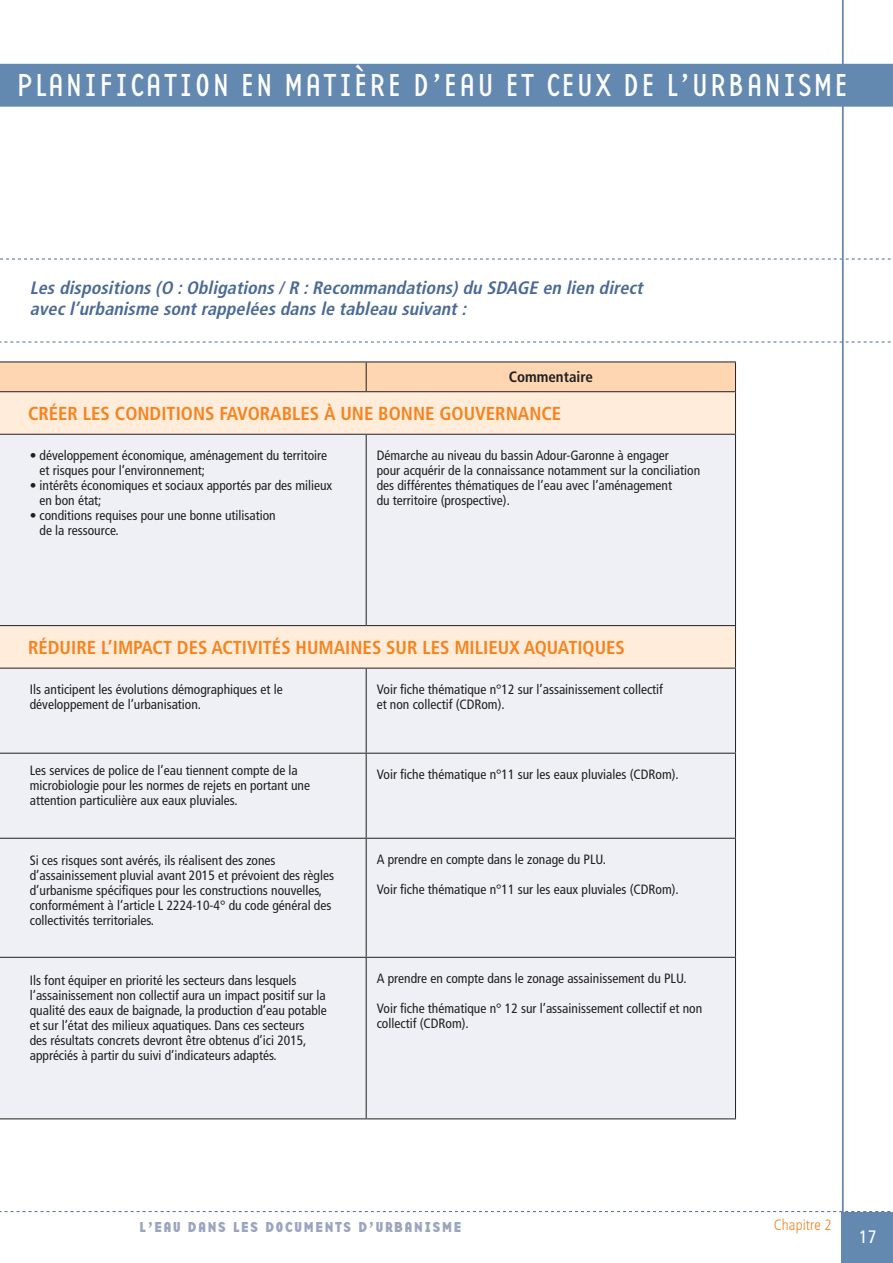
<style>
.page{position:relative;width:893px;height:1263px;background:#fff}
.page>*{position:absolute;margin:0;border:0;box-sizing:border-box;transform-origin:0 0}
.t1{font:33px "Base Twelve Sans";letter-spacing:.05em;color:#fff}
.t2{font:700 condensed 18.75px "Frutiger";color:#f5841f}
.t3{font:italic 700 condensed 18px/21px "Frutiger";color:#4a6a95}
.t4{font:condensed 18px "Frutiger";color:#fff}
.t5{font:15px "Base Twelve Sans B";letter-spacing:.12em;color:#9ca5bf}
.t6{font:700 condensed 15px "Frutiger";color:#231f20}
.t7{font:300 condensed 15px "Frutiger";letter-spacing:.005em;color:#f5841f}
.t8{font:condensed 13.5px/15px "Frutiger";color:#231f20}
</style>
<div class="page">
<div style="left:842px;top:1212px;width:51px;height:51px;background:#6489b1"></div>
<svg style="left:0;top:259px;width:891px;height:1px"></svg>
<hr style="left:842px;top:0;width:1px;height:1263px;background:#6489b1">
<div style="left:0;top:392px;width:735px;height:42px;background:#ffecdb"></div>
<div style="left:0;top:435px;width:735px;height:683px;background:#eef0f5"></div>
<hr style="left:0;top:361px;width:366px;height:1px;background:#231f20">
<hr style="left:366px;top:361px;width:370px;height:1px;background:#231f20">
<hr style="left:0;top:434px;width:366px;height:1px;background:#231f20">
<hr style="left:366px;top:434px;width:370px;height:1px;background:#231f20">
<hr style="left:0;top:625px;width:366px;height:1px;background:#231f20">
<hr style="left:366px;top:625px;width:370px;height:1px;background:#231f20">
<hr style="left:0;top:668px;width:366px;height:1px;background:#231f20">
<hr style="left:366px;top:668px;width:370px;height:1px;background:#231f20">
<hr style="left:0;top:753px;width:366px;height:1px;background:#231f20">
<hr style="left:366px;top:753px;width:370px;height:1px;background:#231f20">
<hr style="left:0;top:838px;width:366px;height:1px;background:#231f20">
<hr style="left:366px;top:838px;width:370px;height:1px;background:#231f20">
<hr style="left:0;top:957px;width:366px;height:1px;background:#231f20">
<hr style="left:366px;top:957px;width:370px;height:1px;background:#231f20">
<hr style="left:0;top:1118px;width:366px;height:1px;background:#231f20">
<hr style="left:366px;top:1118px;width:370px;height:1px;background:#231f20">
<svg style="left:0;top:362px;width:736px;height:30px;background:#f4ceab"></svg>
<hr style="left:735px;top:392px;width:1px;height:42px;background:#231f20">
<hr style="left:366px;top:435px;width:1px;height:190px;background:#231f20">
<hr style="left:735px;top:435px;width:1px;height:190px;background:#231f20">
<hr style="left:735px;top:626px;width:1px;height:42px;background:#231f20">
<hr style="left:366px;top:669px;width:1px;height:84px;background:#231f20">
<hr style="left:735px;top:669px;width:1px;height:84px;background:#231f20">
<hr style="left:366px;top:754px;width:1px;height:84px;background:#231f20">
<hr style="left:735px;top:754px;width:1px;height:84px;background:#231f20">
<hr style="left:366px;top:839px;width:1px;height:118px;background:#231f20">
<hr style="left:735px;top:839px;width:1px;height:118px;background:#231f20">
<hr style="left:366px;top:958px;width:1px;height:160px;background:#231f20">
<hr style="left:735px;top:958px;width:1px;height:160px;background:#231f20">
<svg style="left:0;top:342px;width:891px;height:1px"></svg>
<svg style="left:0;top:1211px;width:891px;height:1px"></svg>
<div style="left:0;top:64px;width:893px;height:43px;background:#6489b1"></div>
<h1 class="t1" style="left:17px;top:73px;width:833px">PLANIFICATION EN MATIÈRE D’EAU ET CEUX DE L’URBANISME</h1>
<h3 class="t3" style="left:30px;top:279px;width:618px">Les dispositions (O :Obligations / R :Recommandations) du SDAGE en lien direct avec l’urbanisme sont rappelées dans le tableau suivant :</h3>
<p class="t6" style="left:509px;top:371px;width:86px">Commentaire</p>
<h2 class="t2" style="left:28px;top:406px;width:535px">CRÉER LES CONDITIONS FAVORABLES À UNE BONNE GOUVERNANCE</h2>
<p class="t8" style="left:377px;top:449px;width:325px">Démarche au niveau du bassin Adour-Garonne à engager<br>pour acquérir de la connaissance notamment sur la conciliation des différentes thématiques de l’eau avec l’aménagement<br>du territoire (prospective).</p>
<p class="t8" style="left:40px;top:449px;width:289px;text-indent:-10px">• développement économique, aménagement du territoire et risques pour l’environnement;</p>
<p class="t8" style="left:40px;top:479px;width:294px;text-indent:-10px">• intérêts économiques et sociaux apportés par des milieux en bon état;</p>
<p class="t8" style="left:40px;top:509px;width:238px;text-indent:-10px">• conditions requises pour une bonne utilisation de la ressource.</p>
<h2 class="t2" style="left:28px;top:640px;width:598px">RÉDUIRE L’IMPACT DES ACTIVITÉS HUMAINES SUR LES MILIEUX AQUATIQUES</h2>
<p class="t8" style="left:377px;top:683px;width:288px">Voir fiche thématique n°12 sur l’assainissement collectif et non collectif (CDRom).</p>
<p class="t8" style="left:30px;top:683px;width:254px">Ils anticipent les évolutions démographiques et le développement de l’urbanisation.</p>
<p class="t8" style="left:30px;top:764px;width:282px">Les services de police de l’eau tiennent compte de la microbiologie pour les normes de rejets en portant une attention particulière aux eaux pluviales.</p>
<p class="t8" style="left:30px;top:853px;width:306px">Si ces risques sont avérés, ils réalisent des zones d’assainissement pluvial avant 2015 et prévoient des règles d’urbanisme spécifiques pour les constructions nouvelles, conformément à l’article L 2224-10-4° du code général des collectivités territoriales.</p>
<p class="t8" style="left:30px;top:974px;width:299px">Ils font équiper en priorité les secteurs dans lesquels l’assainissement non collectif aura un impact positif sur la qualité des eaux de baignade, la production d’eau potable et sur l’état des milieux aquatiques. Dans ces secteurs<br>des résultats concrets devront être obtenus d’ici 2015, appréciés à partir du suivi d’indicateurs adaptés.</p>
<p class="t8" style="left:377px;top:768px;width:303px">Voir fiche thématique n°11 sur les eaux pluviales (CDRom).</p>
<p class="t8" style="left:377px;top:853px;width:231px">A prendre en compte dans le zonage du PLU.</p>
<p class="t8" style="left:377px;top:883px;width:303px">Voir fiche thématique n°11 sur les eaux pluviales (CDRom).</p>
<p class="t8" style="left:377px;top:972px;width:311px">A prendre en compte dans le zonage assainissement du PLU.</p>
<p class="t8" style="left:377px;top:1002px;width:327px">Voir fiche thématique n° 12 sur l’assainissement collectif et non collectif (CDRom).</p>
<p class="t5" style="left:140px;top:1222px;width:323px">L’EAU DANS LES DOCUMENTS D’URBANISME</p>
<p class="t7" style="left:774px;top:1219px;width:59px">Chapitre 2</p>
<h3 class="t4" style="left:859px;top:1230px;width:19px">17</h3>
</div>
